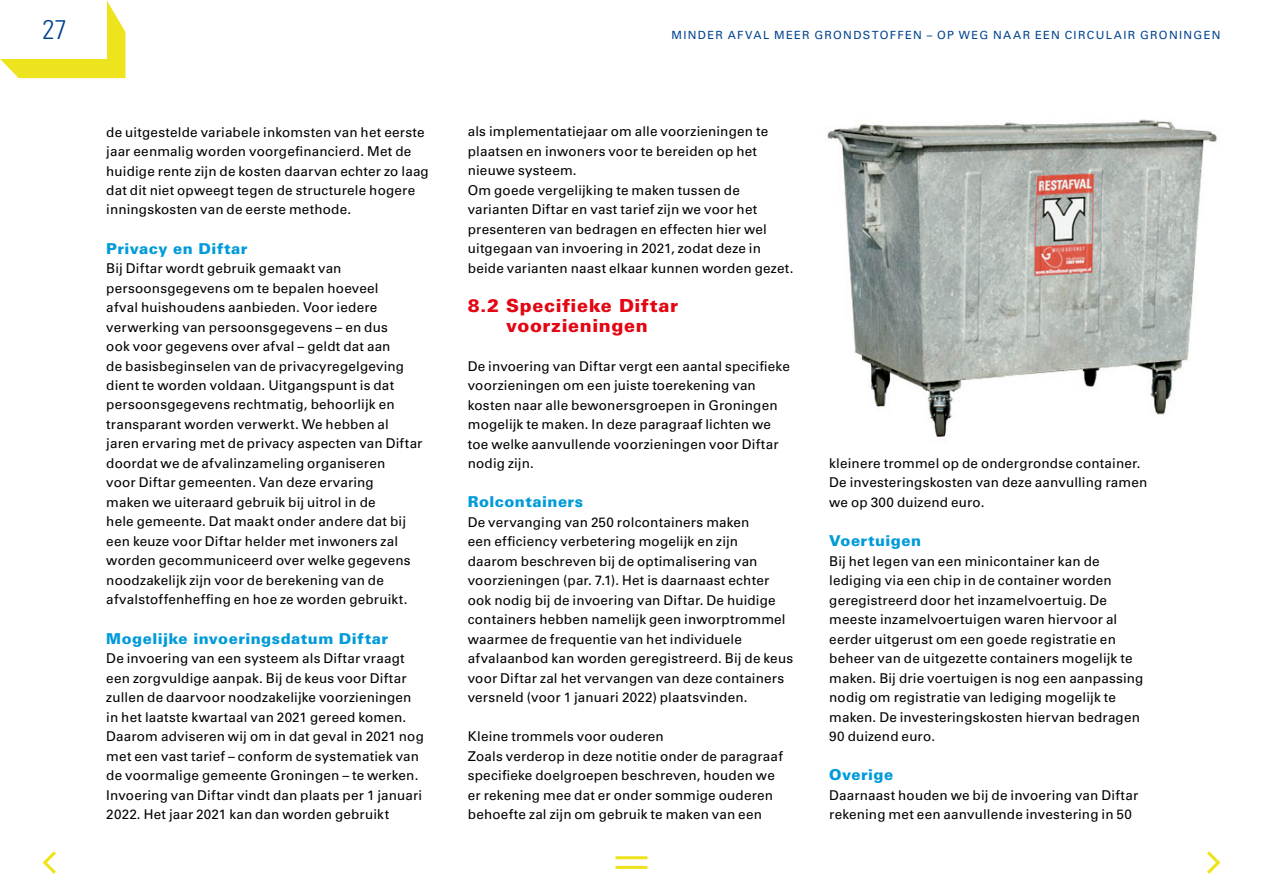
<style>
.page{position:relative;width:1263px;height:893px;background:#fff}
.page>*{position:absolute;margin:0;border:0;box-sizing:border-box;transform-origin:0 0}
.t1{font:300 condensed 27px "Univers";color:#01438f}
.t2{font:900 18px/19.5px "Univers";letter-spacing:.03em;color:#e30613;text-align:center}
.t3{font:900 15px "Univers";letter-spacing:.03em;color:#009bd9}
.t4{font:13.5px/19.5px "Univers LT";letter-spacing:.01em;color:#000}
.t5{font:11.25px "Univers LT";letter-spacing:.12em;color:#01438f}
</style>
<div class="page">
<svg style="left:0;top:1px;width:125px;height:77px"></svg>
<div style="left:0;top:0;width:106px;height:58px;background:#fff"></div>
<img style="left:827px;top:119px;width:390px;height:318px">
<svg style="left:42px;top:851px;width:14px;height:23px"></svg>
<svg style="left:1207px;top:851px;width:14px;height:23px"></svg>
<hr style="left:615px;top:856px;width:32px;height:3px;background:#eee41d">
<hr style="left:615px;top:866px;width:32px;height:3px;background:#eee41d">
<h1 class="t1" style="left:43px;top:13px;width:26px">27</h1>
<p class="t5" style="left:671px;top:28px;width:550px">MINDER AFVAL MEER GRONDSTOFFEN – OP WEG NAAR EEN CIRCULAIR GRONINGEN</p>
<p class="t4" style="left:106px;top:122px;width:324px">de uitgestelde variabele inkomsten van het eerste jaar eenmalig worden voorgefinancierd. Met de huidige rente zijn de kosten daarvan echter zo laag dat dit niet opweegt tegen de structurele hogere inningskosten van de eerste methode.</p>
<p class="t3" style="left:106px;top:239px;width:143px">Privacy en Diftar</p>
<p class="t4" style="left:106px;top:259px;width:318px">Bij Diftar wordt gebruik gemaakt van persoonsgegevens om te bepalen hoeveel<br>afval huishoudens aanbieden. Voor iedere verwerking van persoonsgegevens – en dus<br>ook voor gegevens over afval – geldt dat aan<br>de basisbeginselen van de privacyregelgeving dient te worden voldaan. Uitgangspunt is dat persoonsgegevens rechtmatig, behoorlijk en transparant worden verwerkt. We hebben al jaren ervaring met de privacy aspecten van Diftar doordat we de afvalinzameling organiseren<br>voor Diftar gemeenten. Van deze ervaring<br>maken we uiteraard gebruik bij uitrol in de<br>hele gemeente. Dat maakt onder andere dat bij een keuze voor Diftar helder met inwoners zal worden gecommuniceerd over welke gegevens noodzakelijk zijn voor de berekening van de afvalstoffenheffing en hoe ze worden gebruikt.</p>
<p class="t3" style="left:106px;top:629px;width:283px">Mogelijke invoeringsdatum Diftar</p>
<p class="t4" style="left:106px;top:649px;width:319px">De invoering van een systeem als Diftar vraagt een zorgvuldige aanpak. Bij de keus voor Diftar zullen de daarvoor noodzakelijke voorzieningen in het laatste kwartaal van 2021 gereed komen.<br>Daarom adviseren wij om in dat geval in 2021 nog met een vast tarief – conform de systematiek van de voormalige gemeente Groningen – te werken.<br>Invoering van Diftar vindt dan plaats per 1 januari 2022. Het jaar 2021 kan dan worden gebruikt</p>
<p class="t4" style="left:468px;top:122px;width:327px">als implementatiejaar om alle voorzieningen te plaatsen en inwoners voor te bereiden op het nieuwe systeem.<br>Om goede vergelijking te maken tussen de varianten Diftar en vast tarief zijn we voor het presenteren van bedragen en effecten hier wel uitgegaan van invoering in 2021, zodat deze in beide varianten naast elkaar kunnen worden gezet.</p>
<h2 class="t2" style="left:468px;top:296px;width:212px">8.2 Specifieke Diftar voorzieningen</h2>
<p class="t4" style="left:468px;top:356px;width:324px">De invoering van Diftar vergt een aantal specifieke voorzieningen om een juiste toerekening van kosten naar alle bewonersgroepen in Groningen mogelijk te maken. In deze paragraaf lichten we toe welke aanvullende voorzieningen voor Diftar nodig zijn.</p>
<p class="t3" style="left:468px;top:492px;width:117px">Rolcontainers</p>
<p class="t4" style="left:468px;top:512px;width:327px">De vervanging van 250 rolcontainers maken<br>een efficiency verbetering mogelijk en zijn<br>daarom beschreven bij de optimalisering van voorzieningen (par. 7.1). Het is daarnaast echter ook nodig bij de invoering van Diftar. De huidige containers hebben namelijk geen inworptrommel waarmee de frequentie van het individuele afvalaanbod kan worden geregistreerd. Bij de keus voor Diftar zal het vervangen van deze containers versneld (voor 1 januari 2022) plaatsvinden.</p>
<p class="t4" style="left:468px;top:726px;width:317px">Kleine trommels voor ouderen<br>Zoals verderop in deze notitie onder de paragraaf specifieke doelgroepen beschreven, houden we er rekening mee dat er onder sommige ouderen behoefte zal zijn om gebruik te maken van een</p>
<p class="t4" style="left:829px;top:453px;width:320px">kleinere trommel op de ondergrondse container.<br>De investeringskosten van deze aanvulling ramen we op 300 duizend euro.</p>
<p class="t3" style="left:829px;top:531px;width:93px">Voertuigen</p>
<p class="t4" style="left:829px;top:551px;width:316px">Bij het legen van een minicontainer kan de lediging via een chip in de container worden geregistreerd door het inzamelvoertuig. De meeste inzamelvoertuigen waren hiervoor al eerder uitgerust om een goede registratie en beheer van de uitgezette containers mogelijk te maken. Bij drie voertuigen is nog een aanpassing nodig om registratie van lediging mogelijk te maken. De investeringskosten hiervan bedragen 90 duizend euro.</p>
<p class="t3" style="left:829px;top:765px;width:66px">Overige</p>
<p class="t4" style="left:829px;top:785px;width:311px">Daarnaast houden we bij de invoering van Diftar rekening met een aanvullende investering in 50</p>
</div>
